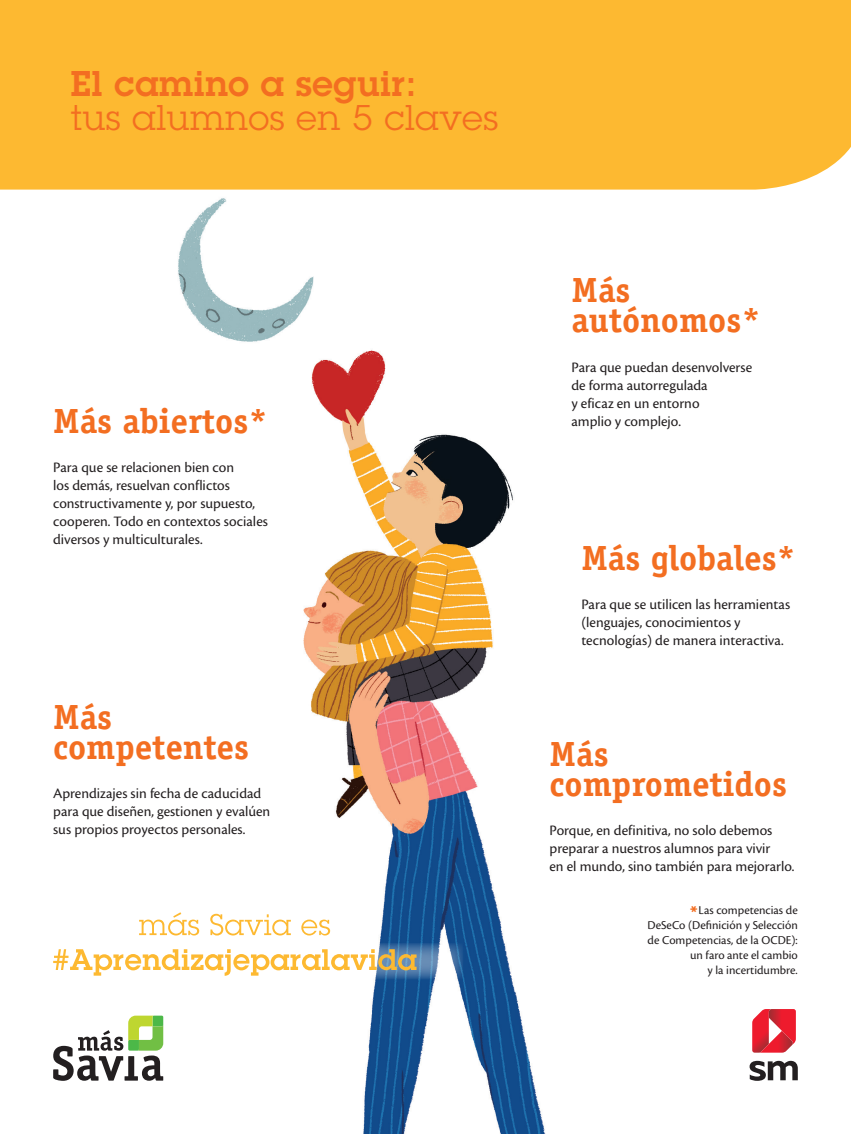
<style>
.page{position:relative;width:851px;height:1134px;background:#fff}
.page>*{position:absolute;margin:0;border:0;box-sizing:border-box;transform-origin:0 0}
.t1{font:700 35px/30px "Officina Serif Std";color:#f36e21}
.t2{font:35px "Lubalin Graph Std";letter-spacing:.02em;color:#f36e21}
.t3{font:600 35px "Lubalin Graph Std";letter-spacing:.02em;color:#f36e21}
.t4{font:15px/18px "Cronos Pro";color:#231f20}
.t5{font:12.5px/15px "Cronos Pro";color:#231f20;text-align:right}
.s1{font-family:"Lubalin Graph Std";font-weight:600;font-size:22.5px;color:#f36e21}
</style>
<div class="page">
<div style="left:0;top:0;width:850px;height:190px;background:#fdb931"></div>
<img style="left:134px;top:198px;width:412px;height:936px">
<svg style="left:53px;top:902px;width:410px;height:78px"></svg>
<svg style="left:53px;top:1016px;width:110px;height:65px"></svg>
<svg style="left:749px;top:1061px;width:48px;height:20px"></svg>
<svg style="left:752px;top:1009px;width:43px;height:44px;background:#e54552"></svg>
<h1 class="t3" style="left:71px;top:60px;width:347px">El camino a seguir:</h1>
<h1 class="t2" style="left:71px;top:95px;width:429px">tus alumnos en 5 claves</h1>
<h1 class="t1" style="left:571px;top:275px;width:191px">Más autónomos*</h1>
<p class="t4" style="left:571px;top:358px;width:182px">Para que puedan desenvolverse de forma autorregulada<br>y eficaz en un entorno</p>
<h1 class="t1" style="left:53px;top:405px;width:216px">Más abiertos*</h1>
<p class="t4" style="left:571px;top:412px;width:111px">amplio y complejo.</p>
<p class="t4" style="left:53px;top:458px;width:216px">Para que se relacionen bien con<br>los demás, resuelvan conflictos constructivamente y, por supuesto, cooperen. Todo en contextos sociales diversos y multiculturales.</p>
<h1 class="t1" style="left:581px;top:542px;width:216px">Más globales*</h1>
<p class="t4" style="left:581px;top:595px;width:210px">Para que se utilicen las herramientas (lenguajes, conocimientos y tecnologías) de manera interactiva.</p>
<h1 class="t1" style="left:53px;top:701px;width:197px">Más competentes</h1>
<p class="t4" style="left:53px;top:784px;width:218px">Aprendizajes sin fecha de caducidad para que diseñen, gestionen y evalúen sus propios proyectos personales.</p>
<h1 class="t1" style="left:549px;top:738px;width:239px">Más comprometidos</h1>
<p class="t4" style="left:549px;top:821px;width:246px">Porque, en definitiva, no solo debemos preparar a nuestros alumnos para vivir<br>en el mundo, sino también para mejorarlo.</p>
<p class="t5" style="left:647px;top:903px;width:152px"><span class="s1">*</span>Las competencias de<br>DeSeCo (Definición y Selección de Competencias, de la OCDE): un faro ante el cambio<br>y la incertidumbre.</p>
</div>
